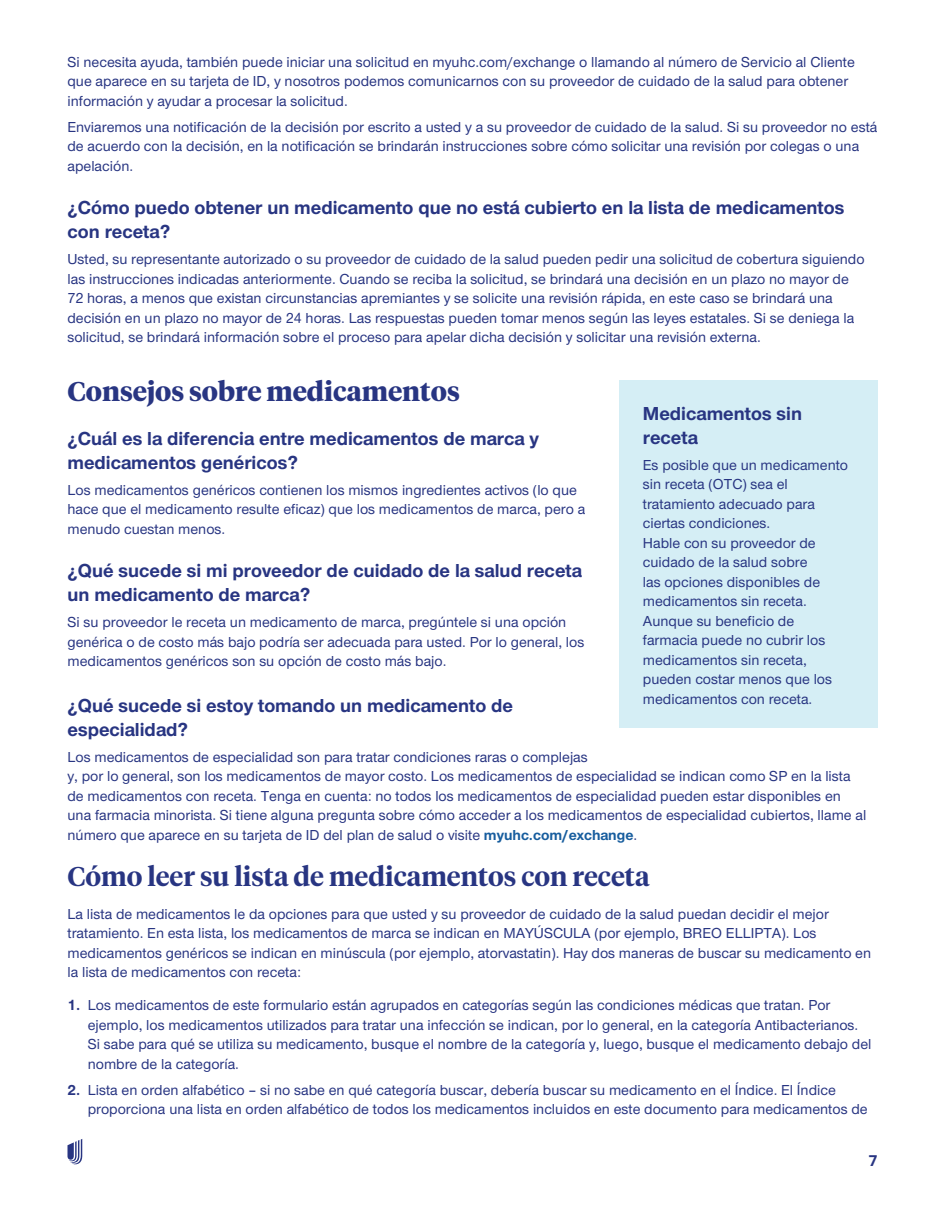
<style>
.page{position:relative;width:945px;height:1215px;background:#fff}
.page>*{position:absolute;margin:0;border:0;box-sizing:border-box;transform-origin:0 0}
.t1{font:600 27px "UHC Serif Headline";color:#283582}
.t2{font:700 27px "UHC Serif Headline";color:#283582}
.t3{font:700 19.5px/23.4px "UHC Sans";color:#283582}
.t4{font:500 15px/19.5px "UHC Sans";color:#283582}
.t5{font:700 15px "Open Sans";color:#283582}
.s1{font-weight:700;color:#175d9e}
.s2{font-weight:700}
</style>
<div class="page">
<svg style="left:68px;top:1139px;width:14px;height:25px"></svg>
<div style="left:619px;top:380px;width:259px;height:348px;background:#d5eef5"></div>
<p class="t4" style="left:68px;top:51px;width:789px">Si necesita ayuda, también puede iniciar una solicitud en myuhc.com/exchange o llamando al número de Servicio al Cliente que aparece en su tarjeta de ID, y nosotros podemos comunicarnos con su proveedor de cuidado de la salud para obtener información y ayudar a procesar la solicitud.</p>
<p class="t4" style="left:68px;top:116px;width:812px">Enviaremos una notificación de la decisión por escrito a usted y a su proveedor de cuidado de la salud. Si su proveedor no está de acuerdo con la decisión, en la notificación se brindarán instrucciones sobre cómo solicitar una revisión por colegas o una apelación.</p>
<h2 class="t3" style="left:68px;top:196px;width:779px">¿Cómo puedo obtener un medicamento que no está cubierto en la lista de medicamentos con receta?</h2>
<p class="t4" style="left:68px;top:249px;width:799px">Usted, su representante autorizado o su proveedor de cuidado de la salud pueden pedir una solicitud de cobertura siguiendo las instrucciones indicadas anteriormente. Cuando se reciba la solicitud, se brindará una decisión en un plazo no mayor de 72 horas, a menos que existan circunstancias apremiantes y se solicite una revisión rápida, en este caso se brindará una decisión en un plazo no mayor de 24 horas. Las respuestas pueden tomar menos según las leyes estatales. Si se deniega la solicitud, se brindará información sobre el proceso para apelar dicha decisión y solicitar una revisión externa.</p>
<h1 class="t2" style="left:68px;top:373px;width:394px">Consejos sobre medicamentos</h1>
<h2 class="t3" style="left:68px;top:426px;width:473px">¿Cuál es la diferencia entre medicamentos de marca y medicamentos genéricos?</h2>
<p class="t4" style="left:68px;top:479px;width:519px">Los medicamentos genéricos contienen los mismos ingredientes activos (lo que hace que el medicamento resulte eficaz) que los medicamentos de marca, pero a menudo cuestan menos.</p>
<h2 class="t3" style="left:68px;top:559px;width:516px">¿Qué sucede si mi proveedor de cuidado de la salud receta un medicamento de marca?</h2>
<p class="t4" style="left:68px;top:612px;width:518px">Si su proveedor le receta un medicamento de marca, pregúntele si una opción genérica o de costo más bajo podría ser adecuada para usted. Por lo general, los medicamentos genéricos son su opción de costo más bajo.</p>
<h2 class="t3" style="left:68px;top:693px;width:447px">¿Qué sucede si estoy tomando un medicamento de especialidad?</h2>
<p class="t4" style="left:68px;top:746px;width:800px">Los medicamentos de especialidad son para tratar condiciones raras o complejas<br>y, por lo general, son los medicamentos de mayor costo. Los medicamentos de especialidad se indican como SP en la lista de medicamentos con receta. Tenga en cuenta: no todos los medicamentos de especialidad pueden estar disponibles en una farmacia minorista. Si tiene alguna pregunta sobre cómo acceder a los medicamentos de especialidad cubiertos, llame al número que aparece en su tarjeta de ID del plan de salud o visite <span class="s1">myuhc.com/exchange</span>.</p>
<h1 class="t1" style="left:68px;top:858px;width:584px">Cómo leer su lista de medicamentos con receta</h1>
<p class="t4" style="left:68px;top:903px;width:805px">La lista de medicamentos le da opciones para que usted y su proveedor de cuidado de la salud puedan decidir el mejor tratamiento. En esta lista, los medicamentos de marca se indican en MAYÚSCULA (por ejemplo, BREO ELLIPTA). Los medicamentos genéricos se indican en minúscula (por ejemplo, atorvastatin). Hay dos maneras de buscar su medicamento en la lista de medicamentos con receta:</p>
<p class="t4" style="left:88px;top:995px;width:785px;text-indent:-20px"><span class="s2">1.</span> Los medicamentos de este formulario están agrupados en categorías según las condiciones médicas que tratan. Por ejemplo, los medicamentos utilizados para tratar una infección se indican, por lo general, en la categoría Antibacterianos.<br>Si sabe para qué se utiliza su medicamento, busque el nombre de la categoría y, luego, busque el medicamento debajo del nombre de la categoría.</p>
<p class="t4" style="left:88px;top:1080px;width:781px;text-indent:-20px"><span class="s2">2.</span> Lista en orden alfabético – si no sabe en qué categoría buscar, debería buscar su medicamento en el Índice. El Índice proporciona una lista en orden alfabético de todos los medicamentos incluidos en este documento para medicamentos de</p>
<h2 class="t3" style="left:643px;top:402px;width:161px">Medicamentos sin receta</h2>
<p class="t4" style="left:643px;top:455px;width:207px">Es posible que un medicamento sin receta (OTC) sea el tratamiento adecuado para ciertas condiciones.<br>Hable con su proveedor de cuidado de la salud sobre<br>las opciones disponibles de medicamentos sin receta.<br>Aunque su beneficio de farmacia puede no cubrir los medicamentos sin receta, pueden costar menos que los medicamentos con receta.</p>
<p class="t5" style="left:869px;top:1150px;width:10px">7</p>
</div>
